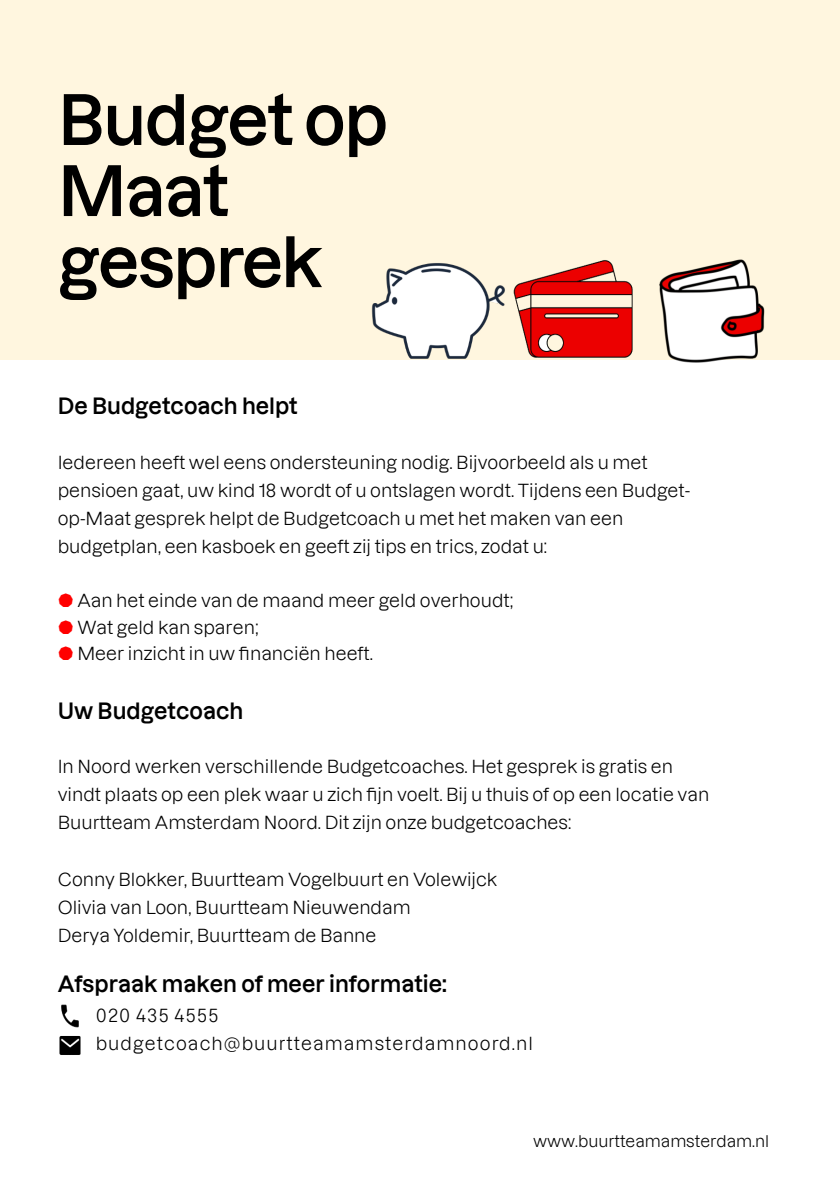
<style>
.page{position:relative;width:840px;height:1191px;background:#fff}
.page>*{position:absolute;margin:0;border:0;box-sizing:border-box;transform-origin:0 0}
.t1{font:600 68px/71px "Dazzed";letter-spacing:-.02em;color:#000}
.t2{font:600 22px "Dazzed";color:#000}
.t3{font:18px/28px "Dazzed";color:#000}
.t4{font:18px/28px "Dazzed";letter-spacing:.06em;color:#000}
.t5{font:16px "Dazzed";letter-spacing:-.005em;color:#000}
.s1{color:#f00}
</style>
<div class="page">
<div style="left:0;top:0;width:839px;height:360px;background:#fff6df"></div>
<img style="left:59px;top:1038px;width:22px;height:17px">
<img style="left:59px;top:1004px;width:22px;height:34px">
<img style="left:371px;top:266px;width:47px;height:93px">
<img style="left:715px;top:259px;width:50px;height:102px">
<img style="left:418px;top:260px;width:297px;height:103px">
<h1 class="t1" style="left:58px;top:88px;width:331px">Budget op<br>Maat gesprek</h1>
<p class="t2" style="left:58px;top:396px;width:241px">De Budgetcoach helpt</p>
<p class="t3" style="left:58px;top:449px;width:633px">Iedereen heeft wel eens ondersteuning nodig. Bijvoorbeeld als u met pensioen gaat, uw kind 18 wordt of u ontslagen wordt. Tijdens een Budget&shy;op-Maat gesprek helpt de Budgetcoach u met het maken van een budgetplan, een kasboek en geeft zij tips en trics, zodat u:</p>
<p class="t3" style="left:58px;top:588px;width:457px;line-height:26.4px"><span class="s1">O</span> Aan het einde van de maand meer geld overhoudt;<br><span class="s1">O</span> Wat geld kan sparen;<br><span class="s1">O</span> Meer inzicht in uw financiën heeft.</p>
<p class="t2" style="left:58px;top:701px;width:187px">Uw Budgetcoach</p>
<p class="t3" style="left:58px;top:754px;width:652px">In Noord werken verschillende Budgetcoaches. Het gesprek is gratis en vindt plaats op een plek waar u zich fijn voelt. Bij u thuis of op een locatie van<br>Buurtteam Amsterdam Noord. Dit zijn onze budgetcoaches:</p>
<p class="t3" style="left:58px;top:866px;width:441px">Conny Blokker, Buurtteam Vogelbuurt en Volewijck<br>Olivia van Loon, Buurtteam Nieuwendam<br>Derya Yoldemir, Buurtteam de Banne</p>
<p class="t2" style="left:58px;top:973px;width:390px">Afspraak maken of meer informatie:</p>
<p class="t4" style="left:96px;top:1002px;width:438px">020 435 4555 budgetcoach@buurtteamamsterdamnoord.nl</p>
<p class="t5" style="left:533px;top:1133px;width:237px">www.buurtteamamsterdam.nl</p>
</div>
